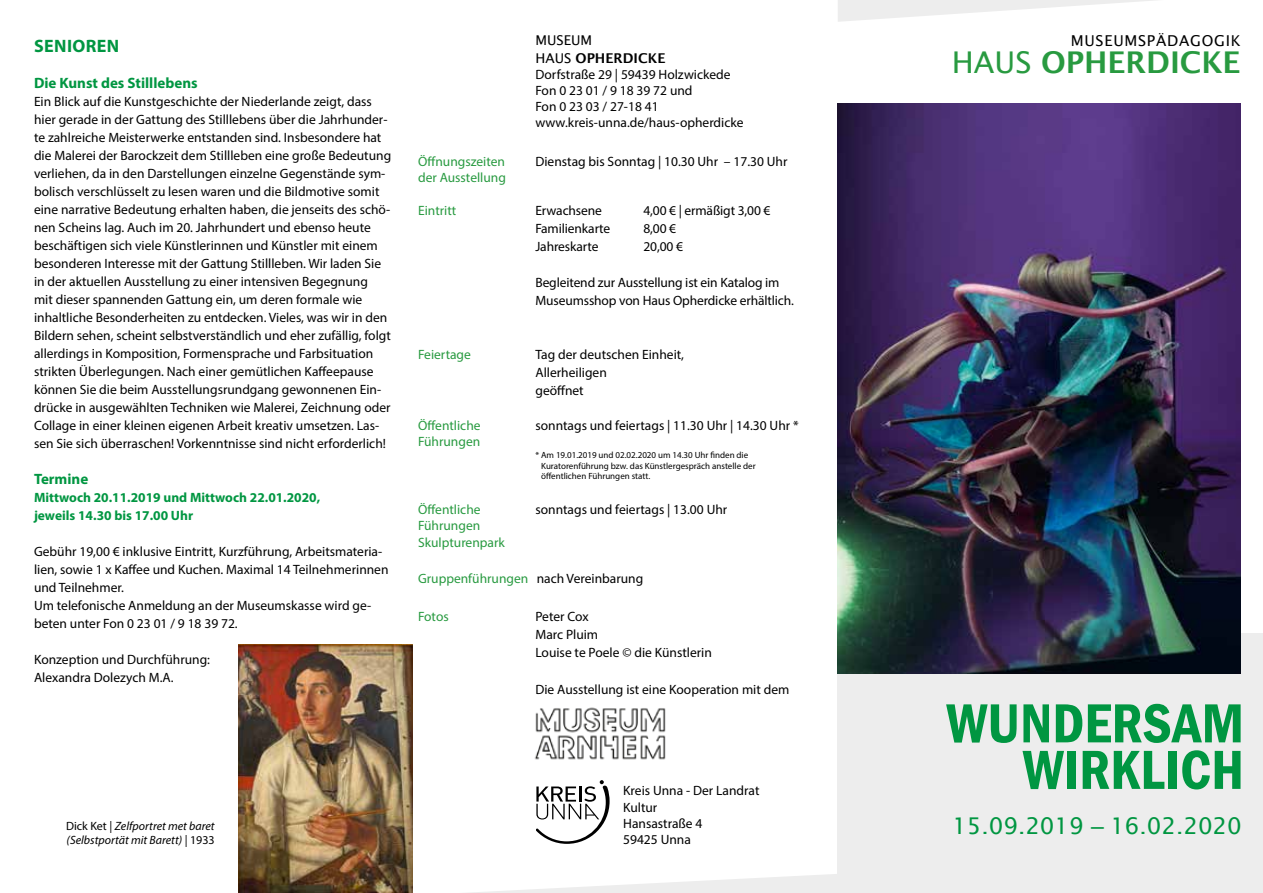
<style>
.page{position:relative;width:1263px;height:893px;background:#fff}
.page>*{position:absolute;margin:0;border:0;box-sizing:border-box;transform-origin:0 0}
.t1{font:600 condensed 57px/46.5px "Franklin Gothic";color:#009641;text-align:right}
.t2{font:600 30px "Lucida Sans";color:#289a40}
.t3{font:23.1px "Lucida Sans";color:#009641}
.t4{font:700 18px "Myriad Pro";letter-spacing:.02em;color:#009641}
.t5{font:700 15px "Myriad Pro";color:#009641}
.t6{font:15px "Lucida Sans";letter-spacing:.05em;color:#000}
.t7{font:13.5px/18px "Myriad Pro";color:#000}
.t8{font:13.5px/16.2px "Myriad Pro";color:#289a40}
.t9{font:700 13.5px/18px "Myriad Pro";color:#009641}
.t10{font:13.5px/18px "Lucida Sans";color:#000}
.t11{font:italic 12px/14.4px "Myriad Pro";color:#000}
.t12{font:9px/10.5px "Myriad Pro";color:#000}
.s1{font-weight:600}
.s2{color:#000}
.s3{font-style:normal}
.s4{font-weight:400}
.s5{font-family:"Arial"}
</style>
<div class="page">
<div style="left:838px;top:634px;width:425px;height:259px;background:#ededed"></div>
<img style="left:838px;top:103px;width:402px;height:571px">
<svg style="left:838px;top:0;width:302px;height:22px"></svg>
<img style="left:238px;top:645px;width:174px;height:248px">
<svg style="left:470px;top:874px;width:368px;height:19px"></svg>
<hr style="left:878px;top:0;width:385px;height:1px;background:#ededed">
<svg style="left:537px;top:780px;width:73px;height:64px"></svg>
<img style="left:534px;top:707px;width:132px;height:53px">
<h3 class="t4" style="left:34px;top:34px;width:87px">SENIOREN</h3>
<p class="t5" style="left:34px;top:73px;width:165px">Die Kunst des Stilllebens</p>
<p class="t7" style="left:34px;top:92px;width:359px">Ein Blick auf die Kunstgeschichte der Niederlande zeigt, dass hier gerade in der Gattung des Stilllebens über die Jahrhunder&shy;te zahlreiche Meisterwerke entstanden sind. Insbesondere hat die Malerei der Barockzeit dem Stillleben eine große Bedeutung verliehen, da in den Darstellungen einzelne Gegenstände sym&shy;bolisch verschlüsselt zu lesen waren und die Bildmotive somit eine narrative Bedeutung erhalten haben, die jenseits des schö&shy;nen Scheins lag. Auch im 20. Jahrhundert und ebenso heute beschäftigen sich viele Künstlerinnen und Künstler mit einem besonderen Interesse mit der Gattung Stillleben. Wir laden Sie in der aktuellen Ausstellung zu einer intensiven Begegnung<br>mit dieser spannenden Gattung ein, um deren formale wie inhaltliche Besonderheiten zu entdecken. Vieles, was wir in den Bildern sehen, scheint selbstverständlich und eher zufällig, folgt allerdings in Komposition, Formensprache und Farbsituation strikten Überlegungen. Nach einer gemütlichen Kaffeepause können Sie die beim Ausstellungsrundgang gewonnenen Ein&shy;drücke in ausgewählten Techniken wie Malerei, Zeichnung oder Collage in einer kleinen eigenen Arbeit kreativ umsetzen. Las&shy;sen Sie sich überraschen! Vorkenntnisse sind nicht erforderlich!</p>
<p class="t5" style="left:34px;top:469px;width:56px">Termine</p>
<p class="t9" style="left:34px;top:488px;width:288px">Mittwoch 20.11.2019 und Mittwoch 22.01.2020, jeweils 14.30 bis 17.00 Uhr</p>
<p class="t7" style="left:34px;top:542px;width:356px">Gebühr 19,00 € inklusive Eintritt, Kurzführung, Arbeitsmateria&shy;lien, sowie 1 x Kaffee und Kuchen. Maximal 14 Teilnehmerinnen und Teilnehmer.<br>Um telefonische Anmeldung an der Museumskasse wird ge&shy;beten unter Fon 0 23 01 / 9 18 39 72.</p>
<p class="t7" style="left:34px;top:650px;width:177px">Konzeption und Durchführung:<br>Alexandra Dolezych M.A.</p>
<p class="t10" style="left:535px;top:31px;width:131px">MUSEUM<br>HAUS <span class="s1">OPHERDICKE</span></p>
<p class="t7" style="left:535px;top:66px;width:210px;line-height:16.2px">Dorfstraße 29 | 59439 Holzwickede<br>Fon 0 23 01 / 9 18 39 72 und<br>Fon 0 23 03 / 27-18 41 www.kreis-unna.de/haus-opherdicke</p>
<p class="t8" style="left:418px;top:153px;width:89px">Öffnungszeiten der Ausstellung</p>
<p class="t8" style="left:418px;top:202px;width:40px">Eintritt</p>
<p class="t7" style="left:535px;top:152px;width:254px">Dienstag bis Sonntag | 10.30 Uhr – 17.30 Uhr</p>
<p class="t7" style="left:535px;top:201px;width:68px">Erwachsene</p>
<p class="t7" style="left:643px;top:201px;width:128px">4,00 € | ermäßigt 3,00 €</p>
<p class="t7" style="left:535px;top:219px;width:76px">Familienkarte</p>
<p class="t7" style="left:643px;top:219px;width:34px">8,00 €</p>
<p class="t7" style="left:535px;top:237px;width:65px">Jahreskarte</p>
<p class="t7" style="left:643px;top:237px;width:41px">20,00 €</p>
<p class="t7" style="left:535px;top:273px;width:260px">Begleitend zur Ausstellung ist ein Katalog im<br>Museumsshop von Haus Opherdicke erhältlich.</p>
<p class="t8" style="left:418px;top:346px;width:54px">Feiertage</p>
<p class="t7" style="left:535px;top:345px;width:150px">Tag der deutschen Einheit,<br>Allerheiligen<br>geöffnet</p>
<p class="t8" style="left:418px;top:417px;width:64px">Öffentliche<br>Führungen</p>
<p class="t7" style="left:535px;top:416px;width:265px">sonntags und feiertags | 11.30 Uhr | 14.30 Uhr *</p>
<p class="t12" style="left:541px;top:450px;width:216px;text-indent:-6px">* Am 19.01.2019 und 02.02.2020 um 14.30 Uhr finden die<br>Kuratorenführung bzw. das Künstlergespräch anstelle der öffentlichen Führungen statt.</p>
<p class="t8" style="left:418px;top:501px;width:88px">Öffentliche<br>Führungen<br>Skulpturenpark</p>
<p class="t7" style="left:535px;top:500px;width:193px">sonntags und feiertags | 13.00 Uhr</p>
<p class="t8" style="left:418px;top:570px;width:227px">Gruppenführungen <span class="s2">nach Vereinbarung</span></p>
<p class="t8" style="left:418px;top:608px;width:32px">Fotos</p>
<p class="t7" style="left:535px;top:607px;width:178px">Peter Cox<br>Marc Pluim<br>Louise te Poele © die Künstlerin</p>
<p class="t7" style="left:535px;top:680px;width:255px">Die Ausstellung ist eine Kooperation mit dem</p>
<p class="t11" style="left:66px;top:818px;width:150px"><span class="s3">Dick Ket |</span> Zelfportret met baret (Selbstportät mit Barett) <span class="s3">| 1933</span></p>
<p class="t7" style="left:623px;top:783px;width:138px;line-height:16.2px">Kreis Unna - Der Landrat<br>Kultur<br>Hansastraße 4<br>59425 Unna</p>
<p class="t6" style="left:1071px;top:33px;width:171px">MUSEUMSPÄDAGOGIK</p>
<h2 class="t2" style="left:952px;top:45px;width:290px"><span class="s4">HAUS</span> OPHERDICKE</h2>
<h1 class="t1" style="left:946px;top:699px;width:299px">WUNDERSAM<br>WIRKLICH</h1>
<h3 class="t3" style="left:952px;top:813px;width:291px">15.09.2019 <span class="s5">–</span> 16.02.2020</h3>
</div>
